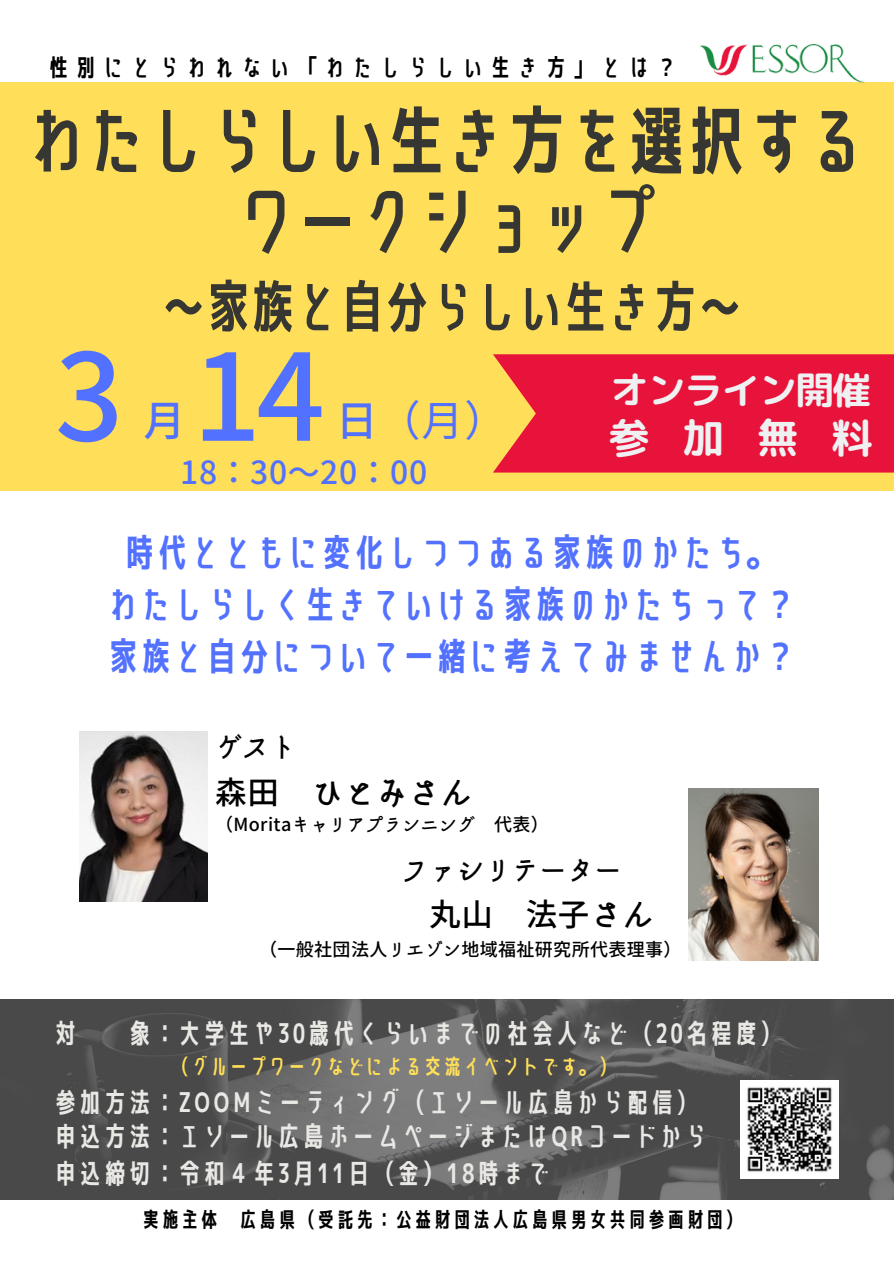
<style>
.page{position:relative;width:894px;height:1264px;background:#fff}
.page>*{position:absolute;margin:0;border:0;box-sizing:border-box;transform-origin:0 0}
.t1{font:500 120.15px "irohakaku C";color:#5271ff}
.t2{font:74.85px "Senobi Gothic Bold";letter-spacing:-.2em;color:#363633}
.t3{font:55.8px "Senobi Gothic Bold";letter-spacing:-.2em;color:#363633}
.t4{font:42px "irohakaku C";color:#5271ff}
.t5{font:500 42px "irohakaku C";color:#5271ff}
.t6{font:41.25px "rounded mplus 1 p bold";color:#eff0f2}
.t7{font:38.25px "rounded mplus 1 p bold";letter-spacing:-.03em;color:#eff0f2}
.t8{font:37.5px "Senobi Gothic Bold";letter-spacing:-.125em;color:#5271ff}
.t9{font:500 31.8px "irohakaku C";letter-spacing:.02em;color:#5271ff}
.t10{font:500 31.5px "irohakaku C";letter-spacing:.02em;color:#000}
.t11{font:27px "Senobi Gothic Bold";letter-spacing:-.08em;color:#e9e8e5}
.t12{font:500 27px "irohakaku C";letter-spacing:.02em;color:#000}
.t13{font:24px "Senobi Gothic Bold";letter-spacing:.15em;color:#000}
.t14{font:21px "Senobi Gothic Bold";letter-spacing:-.075em;color:#000}
.t15{font:21px "Senobi Gothic Bold";letter-spacing:-.075em;color:#ffde59}
.t16{font:500 18px "irohakaku C";letter-spacing:.02em;color:#000}
.s1{font-weight:500}
</style>
<div class="page">
<div style="left:0;top:82px;width:893px;height:408px;background:#ffde59"></div>
<img style="left:700px;top:44px;width:166px;height:39px">
<img style="left:0;top:999px;width:893px;height:200px">
<div style="left:493px;top:354px;width:400px;height:118px;background:#e8133a"></div>
<img style="left:79px;top:731px;width:129px;height:170px">
<img style="left:688px;top:788px;width:130px;height:172px">
<img style="left:740px;top:1080px;width:98px;height:98px">
<p class="t13" style="left:47px;top:51px;width:633px">性別にとらわれない「わたしらしい生き方」とは？</p>
<p class="t2" style="left:20px;top:89px;width:855px">わたしらしい生き方を選択する</p>
<p class="t2" style="left:230px;top:170px;width:436px">ワークショップ</p>
<p class="t1" style="left:55px;top:311px;width:70px">3</p>
<p class="t3" style="left:156px;top:268px;width:593px">～家族と自分らしい生き方～</p>
<p class="t1" style="left:192px;top:311px;width:134px">14</p>
<p class="t9" style="left:180px;top:449px;width:248px">18：30～20：00</p>
<p class="t5" style="left:143px;top:391px;width:44px">月</p>
<p class="t4" style="left:335px;top:391px;width:172px"><span class="s1">日</span>（月）</p>
<p class="t7" style="left:610px;top:363px;width:262px">オンライン開催</p>
<p class="t6" style="left:608px;top:408px;width:266px">参加無料</p>
<p class="t8" style="left:121px;top:527px;width:663px">時代とともに変化しつつある家族のかたち。</p>
<p class="t8" style="left:104px;top:579px;width:696px">わたしらしく生きていける家族のかたちって？</p>
<p class="t8" style="left:104px;top:630px;width:696px">家族と自分について一緒に考えてみませんか？</p>
<p class="t12" style="left:215px;top:728px;width:84px">ゲスト</p>
<p class="t10" style="left:215px;top:770px;width:258px">森田 ひとみさん</p>
<p class="t16" style="left:215px;top:812px;width:335px">（Moritaキャリアプランニング 代表）</p>
<p class="t12" style="left:401px;top:851px;width:221px">ファシリテーター</p>
<p class="t10" style="left:429px;top:891px;width:226px">丸山 法子さん</p>
<p class="t16" style="left:259px;top:936px;width:424px">（一般社団法人リエゾン地域福祉研究所代表理事）</p>
<p class="t11" style="left:52px;top:1014px;width:29px">対</p>
<p class="t11" style="left:126px;top:1014px;width:659px">象：大学生や30歳代くらいまでの社会人など（20名程度）</p>
<p class="t15" style="left:170px;top:1052px;width:450px">（グループワークなどによる交流イベントです。）</p>
<p class="t11" style="left:52px;top:1083px;width:650px">参加方法：ZOOMミーティング（エソール広島から配信）</p>
<p class="t11" style="left:52px;top:1117px;width:659px">申込方法：エソール広島ホームページまたはQRコードから</p>
<p class="t11" style="left:52px;top:1154px;width:501px">申込締切：令和４年3月11日（金）18時まで</p>
<p class="t14" style="left:140px;top:1204px;width:605px">実施主体 広島県（受託先：公益財団法人広島県男女共同参画財団）</p>
</div>
